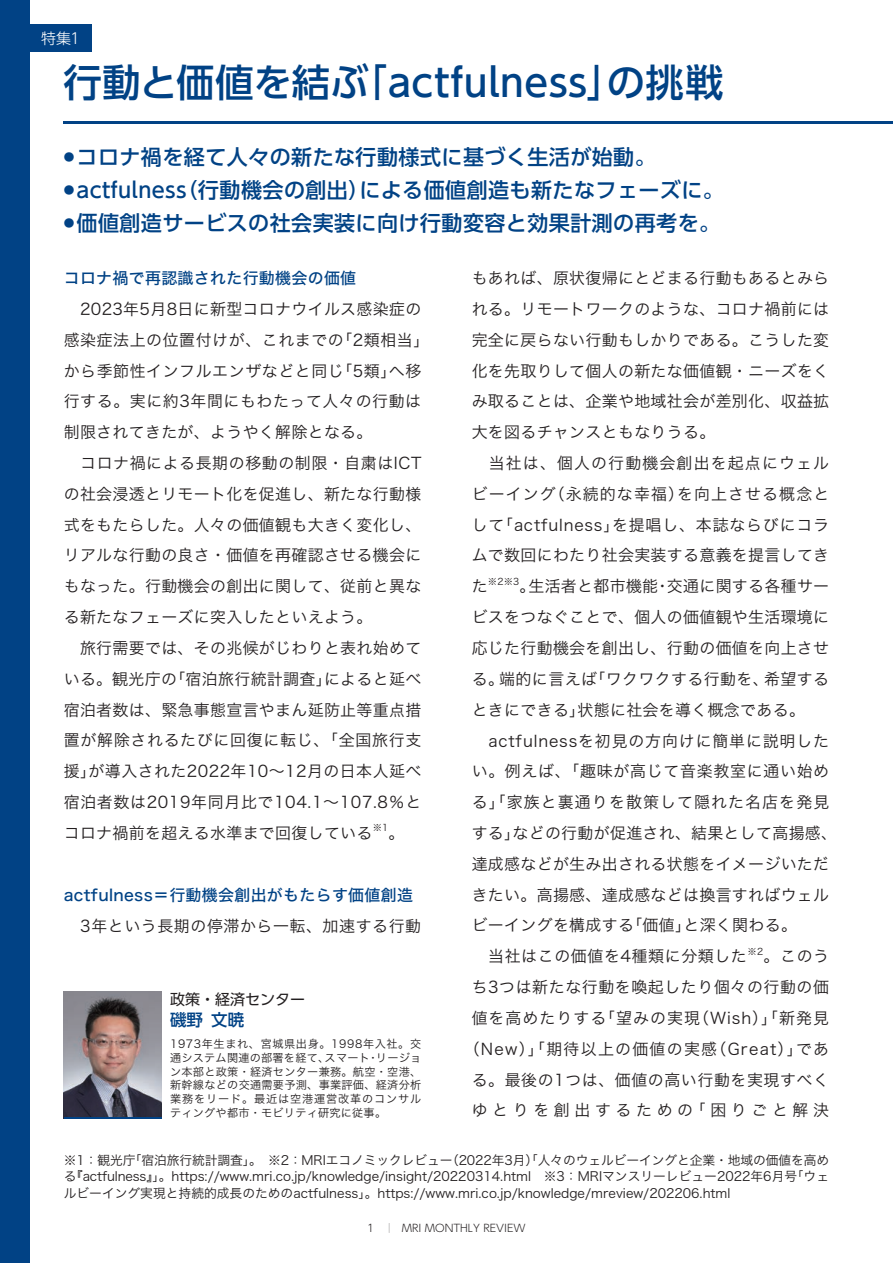
<style>
.page{position:relative;width:893px;height:1263px;background:#fff}
.page>*{position:absolute;margin:0;border:0;box-sizing:border-box;transform-origin:0 0}
.t1{font:500 38.25px "UD Shin Go Pro";letter-spacing:.015em;color:#014285}
.t2{font:500 21px "UD Shin Go Pro";letter-spacing:.02em;color:#014285}
.t3{font:500 16.5px "UD Shin Go Pro";color:#014285}
.t4{font:15.9px/30.8px "Hira Kaku Std W3";letter-spacing:.02em;color:#231f20}
.t5{font:15.9px/30.8px "Hira Kaku Std W3";letter-spacing:.065em;color:#231f20;text-align:right}
.t6{font:15.9px "Hira Kaku Std W5";letter-spacing:.02em;color:#014285}
.t7{font:15px "UD Shin Go Pro";color:#231f20}
.t8{font:300 15px "UD Shin Go Pro";color:#fff}
.t9{font:12.75px/16.5px "Hira Kaku Std W3";color:#231f20;text-align:justify}
.t10{font:11.1px/13.8px "Hira Kaku Std W3";letter-spacing:.025em;color:#231f20;text-align:justify}
.t11{font:300 10.5px "UD Shin Go Pro";color:#231f20}
.t12{font:9.3px "Hira Kaku Std W3";color:#231f20}
.s1{font-family:"Axis Std";font-weight:200}
</style>
<div class="page">
<div style="left:0;top:0;width:30px;height:1263px;background:#014285"></div>
<hr style="left:64px;top:121px;width:829px;height:2px;background:#014285">
<div style="left:0;top:24px;width:91px;height:28px;background:#014285"></div>
<img style="left:64px;top:992px;width:98px;height:125px">
<hr style="left:64px;top:1117px;width:98px;height:1px;background:#014285">
<p class="t8" style="left:41px;top:26px;width:41px">特集1</p>
<h1 class="t1" style="left:64px;top:52px;width:661px">行動と価値を結ぶ「actfulness」の挑戦</h1>
<h2 class="t2" style="left:64px;top:140px;width:593px"><sup>●</sup> コロナ禍を経て人々の新たな行動様式に基づく生活が始動。</h2>
<h2 class="t2" style="left:64px;top:173px;width:662px"><sup>●</sup> actfulness（行動機会の創出）による価値創造も新たなフェーズに。</h2>
<h2 class="t2" style="left:64px;top:206px;width:658px"><sup>●</sup> 価値創造サービスの社会実装に向け行動変容と効果計測の再考を。</h2>
<p class="t6" style="left:64px;top:266px;width:294px">コロナ禍で再認識された行動機会の価値</p>
<p class="t4" style="left:64px;top:293px;width:367px">　2023年5月8日に新型コロナウイルス感染症の感染症法上の位置付けが、これまでの「2類相当」から季節性インフルエンザなどと同じ「5類」へ移行する。実に約3年間にもわたって人々の行動は制限されてきたが、ようやく解除となる。<br>　コロナ禍による長期の移動の制限・自粛はICTの社会浸透とリモート化を促進し、新たな行動様式をもたらした。人々の価値観も大きく変化し、リアルな行動の良さ・価値を再確認させる機会にもなった。行動機会の創出に関して、従前と異なる新たなフェーズに突入したといえよう。<br>　旅行需要では、その兆候がじわりと表れ始めている。観光庁の「宿泊旅行統計調査」によると延べ宿泊者数は、緊急事態宣言やまん延防止等重点措置が解除されるたびに回復に転じ、「全国旅行支援」が導入された2022年10〜12月の日本人延べ宿泊者数は2019年同月比で104.1〜107.8％とコロナ禍前を超える水準まで回復している</p>
<p class="t12" style="left:373px;top:821px;width:17px">※1</p>
<p class="t4" style="left:389px;top:817px;width:17px">。</p>
<p class="t6" style="left:64px;top:882px;width:351px">actfulness＝行動機会創出がもたらす価値創造</p>
<p class="t4" style="left:64px;top:910px;width:359px">　3年という長期の停滞から一転、加速する行動</p>
<p class="t7" style="left:170px;top:987px;width:136px">政策・経済センター</p>
<p class="t3" style="left:170px;top:1006px;width:76px">磯野 文暁</p>
<p class="t10" style="left:170px;top:1037px;width:253px">1973年生まれ、宮城県出身。1998年入社。交通システム関連の部署を経て、スマート・リージョン本部と政策・経済センター兼務。航空・空港、新幹線などの交通需要予測、事業評価、経済分析業務をリード。最近は空港運営改革のコンサルティングや都市・モビリティ研究に従事。</p>
<p class="t4" style="left:472px;top:262px;width:359px">もあれば、原状復帰にとどまる行動もあるとみられる。リモートワークのような、コロナ禍前には完全に戻らない行動もしかりである。こうした変化を先取りして個人の新たな価値観・ニーズをくみ取ることは、企業や地域社会が差別化、収益拡大を図るチャンスともなりうる。<br>　当社は、個人の行動機会創出を起点にウェルビーイング（永続的な幸福）を向上させる概念として「actfulness」を提唱し、本誌ならびにコラムで数回にわたり社会実装する意義を提言してきた</p>
<p class="t12" style="left:488px;top:574px;width:33px">※2※3</p>
<p class="t4" style="left:472px;top:571px;width:367px;text-indent:48px">。生活者と都市機能・交通に関する各種サービスをつなぐことで、個人の価値観や生活環境に応じた行動機会を創出し、行動の価値を向上させる。端的に言えば「ワクワクする行動を、希望するときにできる」状態に社会を導く概念である。　actfulnessを初見の方向けに簡単に説明したい。例えば、「趣味が高じて音楽教室に通い始める」「家族と裏通りを散策して隠れた名店を発見する」などの行動が促進され、結果として高揚感、達成感などが生み出される状態をイメージいただきたい。高揚感、達成感などは換言すればウェルビーイングを構成する「価値」と深く関わる。<br>　当社はこの価値を4種類に分類した</p>
<p class="t12" style="left:747px;top:944px;width:17px">※2</p>
<p class="t5" style="left:464px;top:941px;width:367px">。このう<br>ち3つは新たな行動を喚起したり個々の行動の価値を高めたりする「望みの実現（Wish）」「新発見（New）」「期待以上の価値の実感（Great）」である。最後の1つは、価値の高い行動を実現すべくゆとりを創出するための「困りごと解決</p>
<p class="t9" style="left:64px;top:1151px;width:767px">※1：観光庁「宿泊旅行統計調査」。　※2：MRIエコノミックレビュー（2022年3月）「人々のウェルビーイングと企業・地域の価値を高める『actfulness』」。https://www.mri.co.jp/knowledge/insight/20220314.html　※3：MRIマンスリーレビュー2022年6月号「ウェルビーイング実現と持続的成長のためのactfulness」。https://www.mri.co.jp/knowledge/mreview/202206.html</p>
<p class="t11" style="left:367px;top:1219px;width:160px">1 <span class="s1">｜</span> MRI MONTHLY REVIEW</p>
</div>
